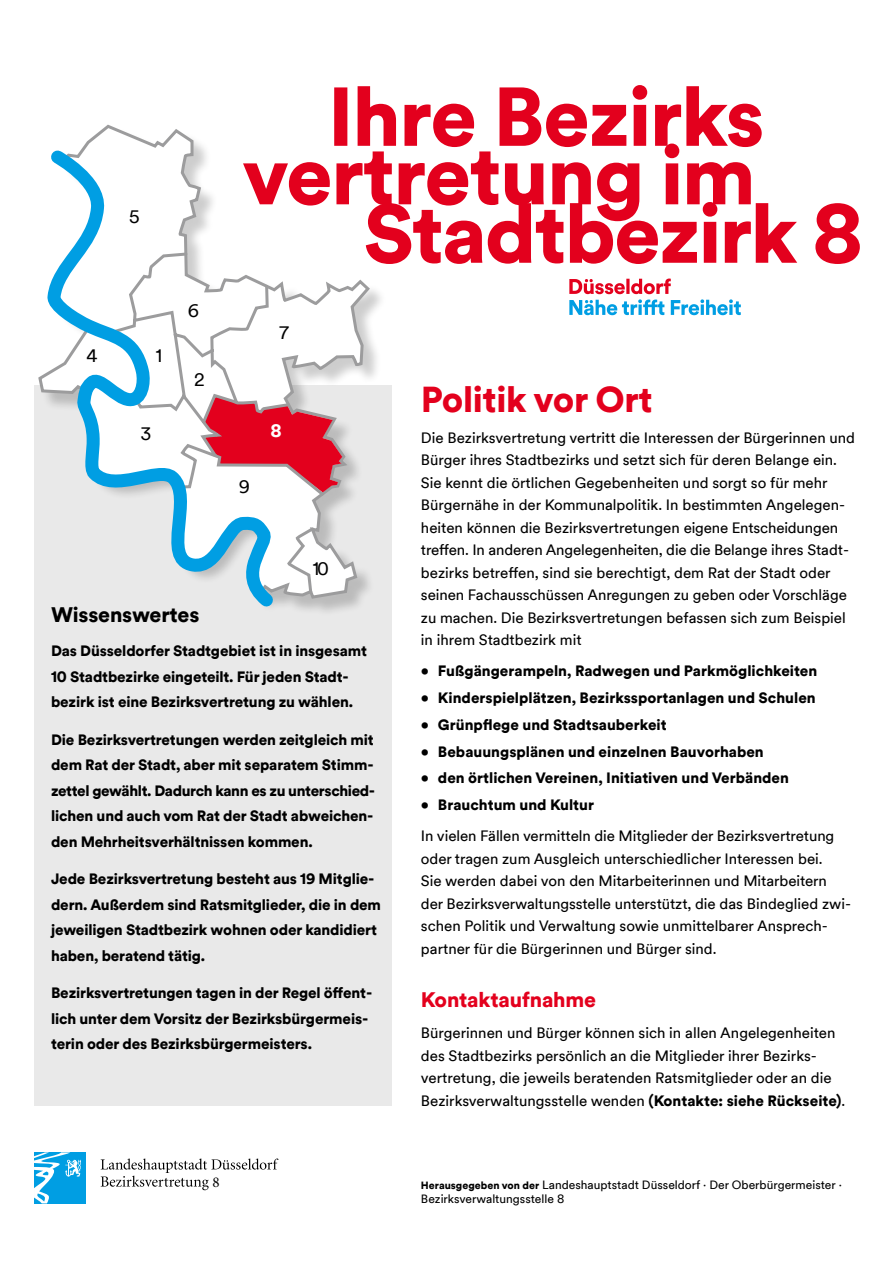
<style>
.page{position:relative;width:893px;height:1263px;background:#fff}
.page>*{position:absolute;margin:0;border:0;box-sizing:border-box;transform-origin:0 0}
.t1{font:700 82.35px "DD Circular TT";color:#e3001d}
.t2{font:700 36px "DD Circular TT";letter-spacing:-.01em;color:#e3001d}
.t3{font:700 21px "DD Circular TT";letter-spacing:-.01em;color:#e3001d}
.t4{font:700 21px "DD Circular TT";letter-spacing:-.01em;color:#000}
.t5{font:18px "DD Circular TT";color:#000}
.t6{font:700 18px "DD Circular TT";color:#fff}
.t7{font:15px/22.5px "DD Circular TT";color:#000}
.t8{font:700 15px/25.5px "DD Circular TT";letter-spacing:-.01em;color:#000}
.t9{font:15px "Minion Pro";color:#000}
.t10{font:12px/14.4px "DD Circular TT";color:#000}
.s1{font-weight:700}
.s2{font-weight:700;font-size:10.5px}
</style>
<div class="page">
<div style="left:34px;top:385px;width:357px;height:721px;background:#e9e9e9"></div>
<svg style="left:334px;top:85px;width:463px;height:179px"></svg>
<svg style="left:569px;top:279px;width:172px;height:36px"></svg>
<div style="left:41px;top:127px;width:347px;height:490px;background:#000;opacity:.2"></div>
<svg style="left:38px;top:123px;width:334px;height:477px"></svg>
<svg style="left:326px;top:396px;width:16px;height:96px"></svg>
<svg style="left:104px;top:123px;width:222px;height:472px"></svg>
<svg style="left:39px;top:144px;width:249px;height:473px"></svg>
<svg style="left:101px;top:1158px;width:177px;height:32px"></svg>
<div style="left:34px;top:1152px;width:51px;height:51px;background:#009ee3"></div>
<svg style="left:34px;top:1152px;width:47px;height:51px"></svg>
<p class="t5" style="left:87px;top:344px;width:13px">4</p>
<p class="t5" style="left:129px;top:204px;width:12px">5</p>
<p class="t5" style="left:156px;top:344px;width:8px">1</p>
<p class="t5" style="left:141px;top:422px;width:12px">3</p>
<p class="t5" style="left:188px;top:298px;width:13px">6</p>
<p class="t5" style="left:194px;top:368px;width:12px">2</p>
<p class="t5" style="left:279px;top:320px;width:12px">7</p>
<p class="t5" style="left:239px;top:475px;width:13px">9</p>
<p class="t6" style="left:270px;top:418px;width:13px">8</p>
<p class="t5" style="left:313px;top:557px;width:18px">10</p>
<h3 class="t4" style="left:51px;top:600px;width:150px">Wissenswertes</h3>
<p class="t8" style="left:51px;top:638px;width:317px">Das Düsseldorfer Stadtgebiet ist in insgesamt<br>10 Stadtbezirke eingeteilt. Für jeden Stadt&shy;bezirk ist eine Bezirksvertretung zu wählen.</p>
<p class="t8" style="left:51px;top:726px;width:326px;text-align:justify">Die Bezirksvertretungen werden zeitgleich mit dem Rat der Stadt, aber mit separatem Stimm&shy;zettel gewählt. Dadurch kann es zu unterschied&shy;lichen und auch vom Rat der Stadt abweichen&shy;den Mehrheitsverhältnissen kommen.</p>
<p class="t8" style="left:51px;top:866px;width:332px">Jede Bezirksvertretung besteht aus 19 Mitglie&shy;dern. Außerdem sind Ratsmitglieder, die in dem jeweiligen Stadtbezirk wohnen oder kandidiert haben, beratend tätig.</p>
<p class="t8" style="left:51px;top:980px;width:323px">Bezirksvertretungen tagen in der Regel öffent&shy;lich unter dem Vorsitz der Bezirksbürgermeis&shy;terin oder des Bezirksbürgermeisters.</p>
<h1 class="t1" style="left:812px;top:176px;width:53px">8</h1>
<h2 class="t2" style="left:421px;top:374px;width:233px">Politik vor Ort</h2>
<p class="t7" style="left:421px;top:426px;width:436px">Die Bezirksvertretung vertritt die Interessen der Bürgerinnen und Bürger ihres Stadtbezirks und setzt sich für deren Belange ein.<br>Sie kennt die örtlichen Gegebenheiten und sorgt so für mehr Bürgernähe in der Kommunalpolitik. In bestimmten Angelegen&shy;heiten können die Bezirksvertretungen eigene Entscheidungen treffen. In anderen Angelegenheiten, die die Belange ihres Stadt&shy;bezirks betreffen, sind sie berechtigt, dem Rat der Stadt oder seinen Fachausschüssen Anregungen zu geben oder Vorschläge zu machen. Die Bezirksvertretungen befassen sich zum Beispiel in ihrem Stadtbezirk mit</p>
<p class="t8" style="left:421px;top:658px;width:398px">• Fußgängerampeln, Radwegen und Parkmöglichkeiten</p>
<p class="t8" style="left:421px;top:684px;width:396px">• Kinderspielplätzen, Bezirkssportanlagen und Schulen</p>
<p class="t8" style="left:421px;top:711px;width:247px">• Grünpflege und Stadtsauberkeit</p>
<p class="t8" style="left:421px;top:738px;width:344px">• Bebauungsplänen und einzelnen Bauvorhaben</p>
<p class="t8" style="left:421px;top:765px;width:370px">• den örtlichen Vereinen, Initiativen und Verbänden</p>
<p class="t8" style="left:421px;top:791px;width:175px">• Brauchtum und Kultur</p>
<p class="t7" style="left:421px;top:824px;width:432px">In vielen Fällen vermitteln die Mitglieder der Bezirksvertretung oder tragen zum Ausgleich unterschiedlicher Interessen bei.<br>Sie werden dabei von den Mitarbeiterinnen und Mitarbeitern der Bezirksverwaltungsstelle unterstützt, die das Bindeglied zwi&shy;schen Politik und Verwaltung sowie unmittelbarer Ansprech&shy;partner für die Bürgerinnen und Bürger sind.</p>
<h3 class="t3" style="left:421px;top:985px;width:177px">Kontaktaufnahme</h3>
<p class="t7" style="left:421px;top:1021px;width:426px">Bürgerinnen und Bürger können sich in allen Angelegenheiten des Stadtbezirks persönlich an die Mitglieder ihrer Bezirks&shy;vertretung, die jeweils beratenden Ratsmitglieder oder an die Bezirksverwaltungsstelle wenden <span class="s1">(Kontakte: siehe Rückseite)</span>.</p>
<p class="t9" style="left:212px;top:1172px;width:9px">8</p>
<p class="t10" style="left:421px;top:1177px;width:422px"><span class="s2">Herausgegeben von der</span> Landeshauptstadt Düsseldorf · Der Oberbürgermeister ·<br>Bezirksverwaltungsstelle 8</p>
</div>
